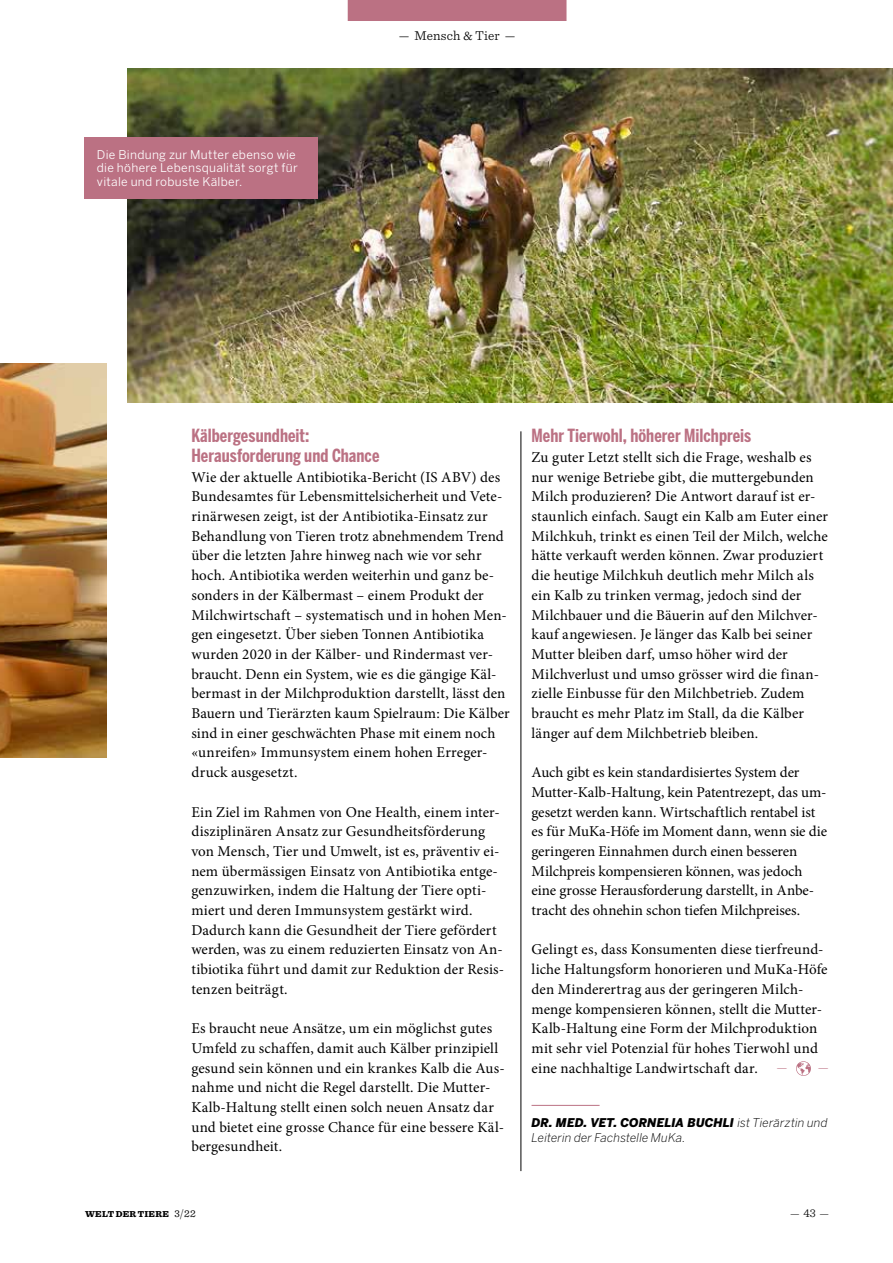
<style>
.page{position:relative;width:893px;height:1263px;background:#fff}
.page>*{position:absolute;margin:0;border:0;box-sizing:border-box;transform-origin:0 0}
.t1{font:700 18px/19.6px "Benton Sans Comp";letter-spacing:.005em;color:#bb7183}
.t2{font:15px/19.6px "Minion Pro";letter-spacing:.005em;color:#000}
.t3{font:300 13.5px "Sentinel";letter-spacing:.01em;color:#000}
.t4{font:12px/13.5px "Benton Sans";letter-spacing:.025em;color:#fff}
.t5{font:italic 300 12px/15px "Benton Sans";letter-spacing:.005em;color:#000}
.t6{font:12px "Minion Pro Disp";color:#000}
.t7{font:11.25px "Minion Pro";color:#bb7183;scale:2 1}
.t8{font:900 9px "Sentinel";letter-spacing:.035em;color:#000}
.s1{font-size:11.25px;color:#bb7183}
.s2{font-weight:900}
.s3{font-weight:400;font-size:10.5px}
.s4{font-weight:400;font-size:11.25px}
.s5{font-family:"Sentinel";font-weight:300}
</style>
<div class="page">
<div style="left:348px;top:0;width:218px;height:21px;background:#bb7183"></div>
<hr style="left:531px;top:1105px;width:69px;height:1px;background:#bb7183">
<svg style="left:796px;top:1061px;width:15px;height:15px"></svg>
<img style="left:128px;top:68px;width:765px;height:335px">
<img style="left:0;top:363px;width:106px;height:394px">
<div style="left:84px;top:137px;width:234px;height:62px;background:#bb7183"></div>
<hr style="left:521px;top:431px;width:1px;height:740px;background:#000">
<p class="t4" style="left:97px;top:148px;width:202px">Die Bindung zur Mutter ebenso wie die höhere Lebensqualität sorgt für vitale und robuste Kälber.</p>
<p class="t3" style="left:399px;top:25px;width:118px">— Mensch &amp; Tier —</p>
<p class="t1" style="left:191px;top:426px;width:190px">Kälbergesundheit:<br>Herausforderung und Chance</p>
<p class="t2" style="left:191px;top:467px;width:320px">Wie der aktuelle Antibiotika-Bericht (IS ABV) des Bundesamtes für Lebensmittelsicherheit und Vete&shy;rinärwesen zeigt, ist der Antibiotika-Einsatz zur Behandlung von Tieren trotz abnehmendem Trend über die letzten Jahre hinweg nach wie vor sehr hoch. Antibiotika werden weiterhin und ganz be&shy;sonders in der Kälbermast – einem Produkt der Milchwirtschaft – systematisch und in hohen Men&shy;gen eingesetzt. Über sieben Tonnen Antibiotika wurden 2020 in der Kälber- und Rindermast ver&shy;braucht. Denn ein System, wie es die gängige Käl&shy;bermast in der Milchproduktion darstellt, lässt den Bauern und Tierärzten kaum Spielraum: Die Kälber sind in einer geschwächten Phase mit einem noch «unreifen» Immunsystem einem hohen Erreger&shy;druck ausgesetzt.</p>
<p class="t2" style="left:191px;top:802px;width:314px">Ein Ziel im Rahmen von One Health, einem inter&shy;disziplinären Ansatz zur Gesundheitsförderung von Mensch, Tier und Umwelt, ist es, präventiv ei&shy;nem übermässigen Einsatz von Antibiotika entge&shy;genzuwirken, indem die Haltung der Tiere opti&shy;miert und deren Immunsystem gestärkt wird.<br>Dadurch kann die Gesundheit der Tiere gefördert werden, was zu einem reduzierten Einsatz von An&shy;tibiotika führt und damit zur Reduktion der Resis&shy;tenzen beiträgt.</p>
<p class="t2" style="left:191px;top:1019px;width:315px">Es braucht neue Ansätze, um ein möglichst gutes Umfeld zu schaffen, damit auch Kälber prinzipiell gesund sein können und ein krankes Kalb die Aus&shy;nahme und nicht die Regel darstellt. Die Mutter-Kalb-Haltung stellt einen solch neuen Ansatz dar und bietet eine grosse Chance für eine bessere Käl&shy;bergesundheit.</p>
<p class="t1" style="left:531px;top:426px;width:221px">Mehr Tierwohl, höherer Milchpreis</p>
<p class="t2" style="left:531px;top:447px;width:298px">Zu guter Letzt stellt sich die Frage, weshalb es nur wenige Betriebe gibt, die muttergebunden Milch produzieren? Die Antwort darauf ist er&shy;staunlich einfach. Saugt ein Kalb am Euter einer Milchkuh, trinkt es einen Teil der Milch, welche hätte verkauft werden können. Zwar produziert die heutige Milchkuh deutlich mehr Milch als ein Kalb zu trinken vermag, jedoch sind der Milchbauer und die Bäuerin auf den Milchver&shy;kauf angewiesen. Je länger das Kalb bei seiner Mutter bleiben darf, umso höher wird der Milchverlust und umso grösser wird die finan&shy;zielle Einbusse für den Milchbetrieb. Zudem braucht es mehr Platz im Stall, da die Kälber länger auf dem Milchbetrieb bleiben.</p>
<p class="t2" style="left:531px;top:763px;width:297px">Auch gibt es kein standardisiertes System der Mutter-Kalb-Haltung, kein Patentrezept, das um&shy;gesetzt werden kann. Wirtschaftlich rentabel ist es für MuKa-Höfe im Moment dann, wenn sie die geringeren Einnahmen durch einen besseren Milchpreis kompensieren können, was jedoch eine grosse Herausforderung darstellt, in Anbe&shy;tracht des ohnehin schon tiefen Milchpreises.</p>
<p class="t2" style="left:531px;top:940px;width:298px">Gelingt es, dass Konsumenten diese tierfreund&shy;liche Haltungsform honorieren und MuKa-Höfe den Minderertrag aus der geringeren Milch&shy;menge kompensieren können, stellt die Mutter-Kalb-Haltung eine Form der Milchproduktion mit sehr viel Potenzial für hohes Tierwohl und eine nachhaltige Landwirtschaft dar. <span class="s1">–</span></p>
<p class="t7" style="left:817px;top:1060px;width:7px">–</p>
<p class="t5" style="left:531px;top:1115px;width:298px"><span class="s2">DR. MED. VET. CORNELIA BUCHLI</span> ist Tierärztin und<br>Leiterin der Fachstelle MuKa.</p>
<p class="t8" style="left:85px;top:1207px;width:112px">WELT DER TIERE <span class="s3">3</span><span class="s4">/</span><span class="s3">22</span></p>
<p class="t6" style="left:790px;top:1206px;width:41px">— <span class="s5">43</span> —</p>
</div>
